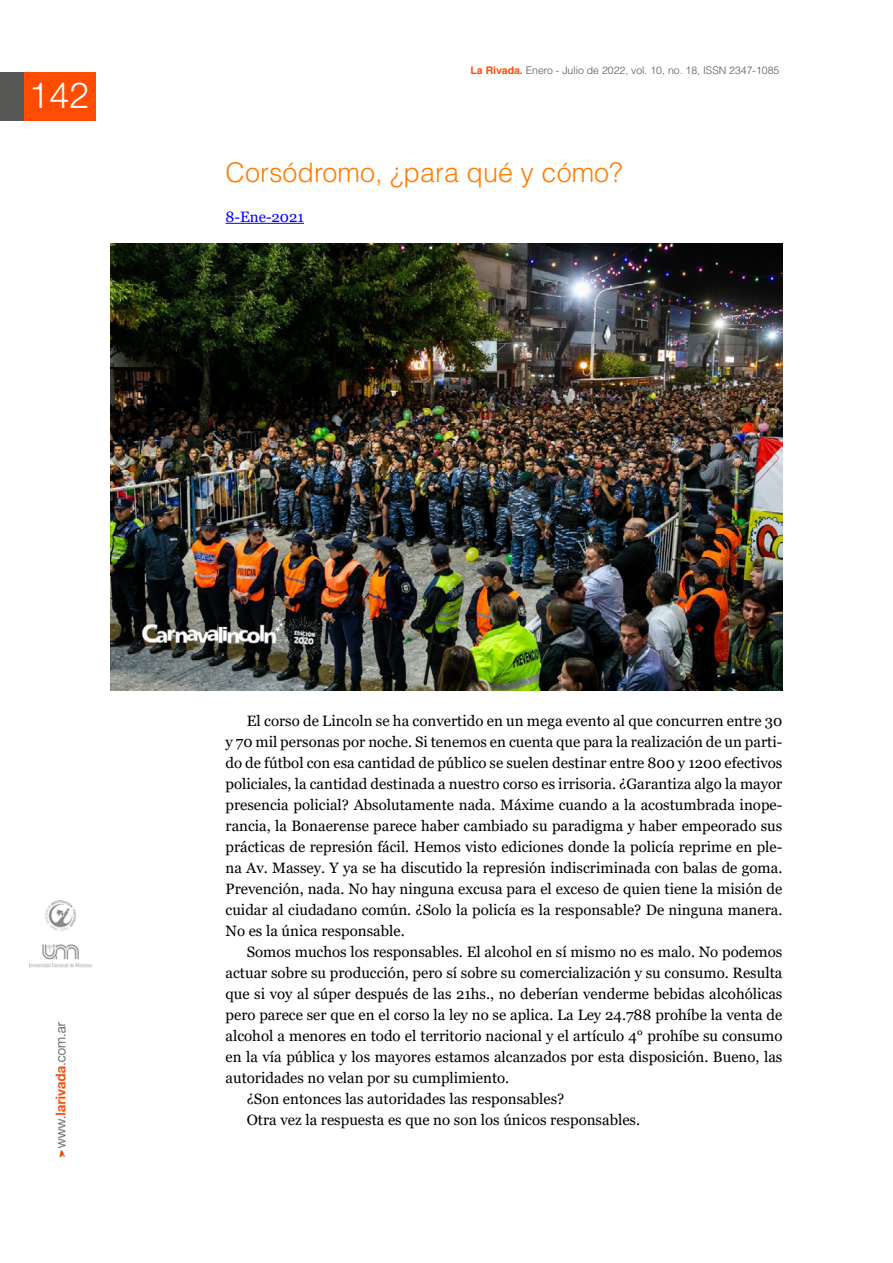
<style>
.page{position:relative;width:893px;height:1263px;background:#fff}
.page>*{position:absolute;margin:0;border:0;box-sizing:border-box;transform-origin:0 0}
.t1{font:300 36px "Helvetica Neue";color:#fff}
.Subtitulo_EN_FOCO_05{font:300 27px "Helvetica";color:#ff7c00}
.cuerpo_rivada{font:15px/21px "Georgia";color:#000;text-align:justify}
.cuerpo_rivada-2{font:15px "Georgia";color:#00f}
.t2{font:300 10.5px "Helvetica";color:#575756}
.s1{font-weight:700;color:#ff4c00}
</style>
<div class="page">
<div style="left:24px;top:73px;width:72px;height:48px;background:#ff4c00"></div>
<div style="left:0;top:73px;width:24px;height:48px;background:#575756"></div>
<img style="left:29px;top:901px;width:63px;height:256px">
<hr style="left:226px;top:223px;width:78px;height:1px;background:#00f">
<img style="left:111px;top:243px;width:671px;height:448px">
<h1 class="t1" style="left:29px;top:73px;width:62px">142</h1>
<p class="t2" style="left:471px;top:63px;width:310px"><span class="s1">La Rivada.</span> Enero - Julio de 2022, vol. 10, no. 18, ISSN 2347-1085</p>
<p class="Subtitulo_EN_FOCO_05" style="left:226px;top:156px;width:399px">Corsódromo, ¿para qué y cómo?</p>
<p class="cuerpo_rivada-2" style="left:226px;top:208px;width:80px">8-Ene-2021</p>
<p class="cuerpo_rivada" style="left:226px;top:711px;width:558px;text-indent:21px">El corso de Lincoln se ha convertido en un mega evento al que concurren entre 30 y 70 mil personas por noche. Si tenemos en cuenta que para la realización de un parti&shy;do de fútbol con esa cantidad de público se suelen destinar entre 800 y 1200 efectivos policiales, la cantidad destinada a nuestro corso es irrisoria. ¿Garantiza algo la mayor presencia policial? Absolutamente nada. Máxime cuando a la acostumbrada inope&shy;rancia, la Bonaerense parece haber cambiado su paradigma y haber empeorado sus prácticas de represión fácil. Hemos visto ediciones donde la policía reprime en ple&shy;na Av. Massey. Y ya se ha discutido la represión indiscriminada con balas de goma.<br>Prevención, nada. No hay ninguna excusa para el exceso de quien tiene la misión de cuidar al ciudadano común. ¿Solo la policía es la responsable? De ninguna manera.<br>No es la única responsable.</p>
<p class="cuerpo_rivada" style="left:226px;top:942px;width:558px;text-indent:21px">Somos muchos los responsables. El alcohol en sí mismo no es malo. No podemos actuar sobre su producción, pero sí sobre su comercialización y su consumo. Resulta que si voy al súper después de las 21hs., no deberían venderme bebidas alcohólicas pero parece ser que en el corso la ley no se aplica. La Ley 24.788 prohíbe la venta de alcohol a menores en todo el territorio nacional y el artículo 4° prohíbe su consumo en la vía pública y los mayores estamos alcanzados por esta disposición. Bueno, las autoridades no velan por su cumplimiento.</p>
<p class="cuerpo_rivada" style="left:247px;top:1089px;width:319px">¿Son entonces las autoridades las responsables?</p>
<p class="cuerpo_rivada" style="left:247px;top:1110px;width:395px">Otra vez la respuesta es que no son los únicos responsables.</p>
</div>
